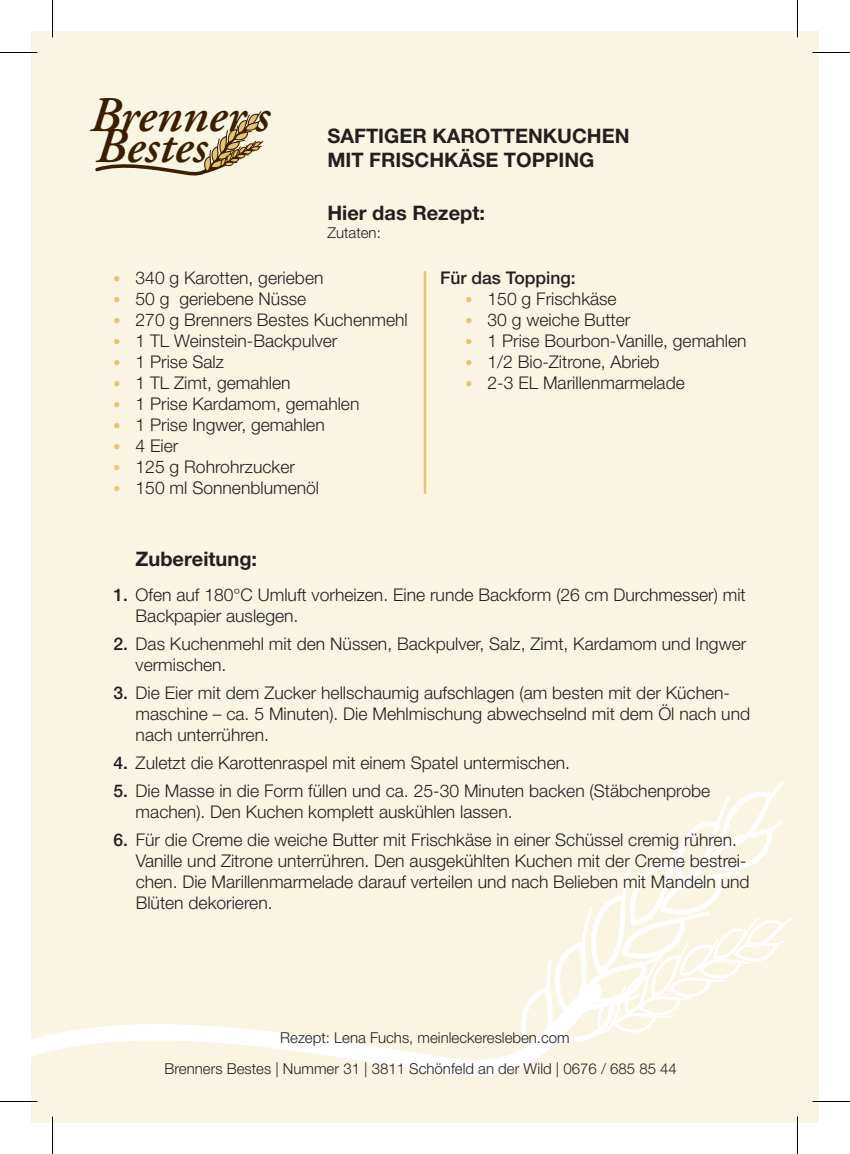
<style>
.page{position:relative;width:850px;height:1154px;background:#fff}
.page>*{position:absolute;margin:0;border:0;box-sizing:border-box;transform-origin:0 0}
.t1{font:italic 600 49.75px "Adobe Garamond Pro";color:#3b1e00}
.t2{font:700 20px/24px "Helvetica Neue LT Pro";color:#231f20}
.t3{font:300 17.5px/21px "Helvetica Neue LT Pro";color:#231f20}
.t4{font:500 17.5px "Helvetica Neue LT Pro";color:#231f20}
.t5{font:300 15px "Helvetica Neue LT Pro";color:#231f20}
.s1{font-size:15px;color:#e4c471}
.s2{font-size:15px;color:#e8cc73}
.s3{font-weight:500}
</style>
<div class="page">
<div style="left:31px;top:31px;width:787px;height:1092px;background:#faf5e3"></div>
<svg style="left:31px;top:1024px;width:499px;height:52px"></svg>
<svg style="left:517px;top:786px;width:275px;height:277px"></svg>
<svg style="left:95px;top:111px;width:168px;height:65px"></svg>
<hr style="left:423px;top:271px;width:3px;height:223px;background:#e4c471">
<hr style="left:0;top:51px;width:38px;height:3px;background:#fff">
<hr style="left:812px;top:51px;width:37px;height:3px;background:#fff">
<hr style="left:0;top:1100px;width:38px;height:3px;background:#fff">
<hr style="left:812px;top:1100px;width:37px;height:3px;background:#fff">
<hr style="left:51px;top:0;width:3px;height:38px;background:#fff">
<hr style="left:51px;top:1116px;width:3px;height:38px;background:#fff">
<hr style="left:795px;top:0;width:3px;height:38px;background:#fff">
<hr style="left:795px;top:1116px;width:3px;height:38px;background:#fff">
<hr style="left:0;top:52px;width:38px;height:1px;background:#000">
<hr style="left:812px;top:52px;width:37px;height:1px;background:#000">
<hr style="left:0;top:1101px;width:38px;height:1px;background:#000">
<hr style="left:812px;top:1101px;width:37px;height:1px;background:#000">
<hr style="left:52px;top:0;width:1px;height:38px;background:#000">
<hr style="left:52px;top:1116px;width:1px;height:38px;background:#000">
<hr style="left:796px;top:0;width:1px;height:38px;background:#000">
<hr style="left:796px;top:1116px;width:1px;height:38px;background:#000">
<h1 class="t1" style="left:90px;top:87px;width:181px">Brenner s</h1>
<h1 class="t1" style="left:96px;top:117px;width:113px">Bestes</h1>
<p class="t2" style="left:327px;top:124px;width:303px">SAFTIGER KAROTTENKUCHEN<br>MIT FRISCHKÄSE TOPPING</p>
<p class="t2" style="left:327px;top:200px;width:159px">Hier das Rezept:</p>
<p class="t5" style="left:327px;top:223px;width:55px">Zutaten:</p>
<p class="t3" style="left:113px;top:267px;width:212px"><span class="s1">•</span> 340 g Karotten, gerieben</p>
<p class="t3" style="left:113px;top:288px;width:195px"><span class="s1">•</span> 50 g geriebene Nüsse</p>
<p class="t3" style="left:113px;top:309px;width:296px"><span class="s1">•</span> 270 g Brenners Bestes Kuchenmehl</p>
<p class="t3" style="left:113px;top:330px;width:226px"><span class="s1">•</span> 1 TL Weinstein-Backpulver</p>
<p class="t3" style="left:113px;top:351px;width:112px"><span class="s1">•</span> 1 Prise Salz</p>
<p class="t3" style="left:113px;top:372px;width:179px"><span class="s1">•</span> 1 TL Zimt, gemahlen</p>
<p class="t3" style="left:113px;top:393px;width:248px"><span class="s1">•</span> 1 Prise Kardamom, gemahlen</p>
<p class="t3" style="left:113px;top:414px;width:213px"><span class="s1">•</span> 1 Prise Ingwer, gemahlen</p>
<p class="t3" style="left:113px;top:435px;width:67px"><span class="s1">•</span> 4 Eier</p>
<p class="t3" style="left:113px;top:456px;width:183px"><span class="s2">•</span> 125 g Rohrohrzucker</p>
<p class="t3" style="left:113px;top:477px;width:207px"><span class="s2">•</span> 150 ml Sonnenblumenöl</p>
<p class="t4" style="left:440px;top:267px;width:137px">Für das Topping:</p>
<p class="t3" style="left:465px;top:288px;width:153px"><span class="s1">•</span> 150 g Frischkäse</p>
<p class="t3" style="left:465px;top:309px;width:167px"><span class="s1">•</span> 30 g weiche Butter</p>
<p class="t3" style="left:465px;top:330px;width:283px"><span class="s1">•</span> 1 Prise Bourbon-Vanille, gemahlen</p>
<p class="t3" style="left:465px;top:351px;width:196px"><span class="s1">•</span> 1/2 Bio-Zitrone, Abrieb</p>
<p class="t3" style="left:465px;top:372px;width:221px"><span class="s1">•</span> 2-3 EL Marillenmarmelade</p>
<p class="t2" style="left:135px;top:546px;width:123px">Zubereitung:</p>
<p class="t3" style="left:135px;top:584px;width:611px;text-indent:-22px"><span class="s3">1.</span> Ofen auf 180°C Umluft vorheizen. Eine runde Backform (26 cm Durchmesser) mit<br>Backpapier auslegen.</p>
<p class="t3" style="left:135px;top:633px;width:612px;text-indent:-22px"><span class="s3">2.</span> Das Kuchenmehl mit den Nüssen, Backpulver, Salz, Zimt, Kardamom und Ingwer vermischen.</p>
<p class="t3" style="left:135px;top:682px;width:615px;text-indent:-22px"><span class="s3">3.</span> Die Eier mit dem Zucker hellschaumig aufschlagen (am besten mit der Küchen&shy;maschine – ca. 5 Minuten). Die Mehlmischung abwechselnd mit dem Öl nach und nach unterrühren.</p>
<p class="t3" style="left:113px;top:752px;width:458px"><span class="s3">4.</span> Zuletzt die Karottenraspel mit einem Spatel untermischen.</p>
<p class="t3" style="left:136px;top:780px;width:576px;text-indent:-22px"><span class="s3">5.</span> Die Masse in die Form füllen und ca. 25-30 Minuten backen (Stäbchenprobe machen). Den Kuchen komplett auskühlen lassen.</p>
<p class="t3" style="left:136px;top:829px;width:615px;text-indent:-22px"><span class="s3">6.</span> Für die Creme die weiche Butter mit Frischkäse in einer Schüssel cremig rühren.<br>Vanille und Zitrone unterrühren. Den ausgekühlten Kuchen mit der Creme bestrei&shy;chen. Die Marillenmarmelade darauf verteilen und nach Belieben mit Mandeln und Blüten dekorieren.</p>
<p class="t5" style="left:280px;top:1028px;width:291px">Rezept: Lena Fuchs, meinleckeresleben.com</p>
<p class="t5" style="left:164px;top:1059px;width:513px">Brenners Bestes | Nummer 31 | 3811 Schönfeld an der Wild | 0676 / 685 85 44</p>
</div>
